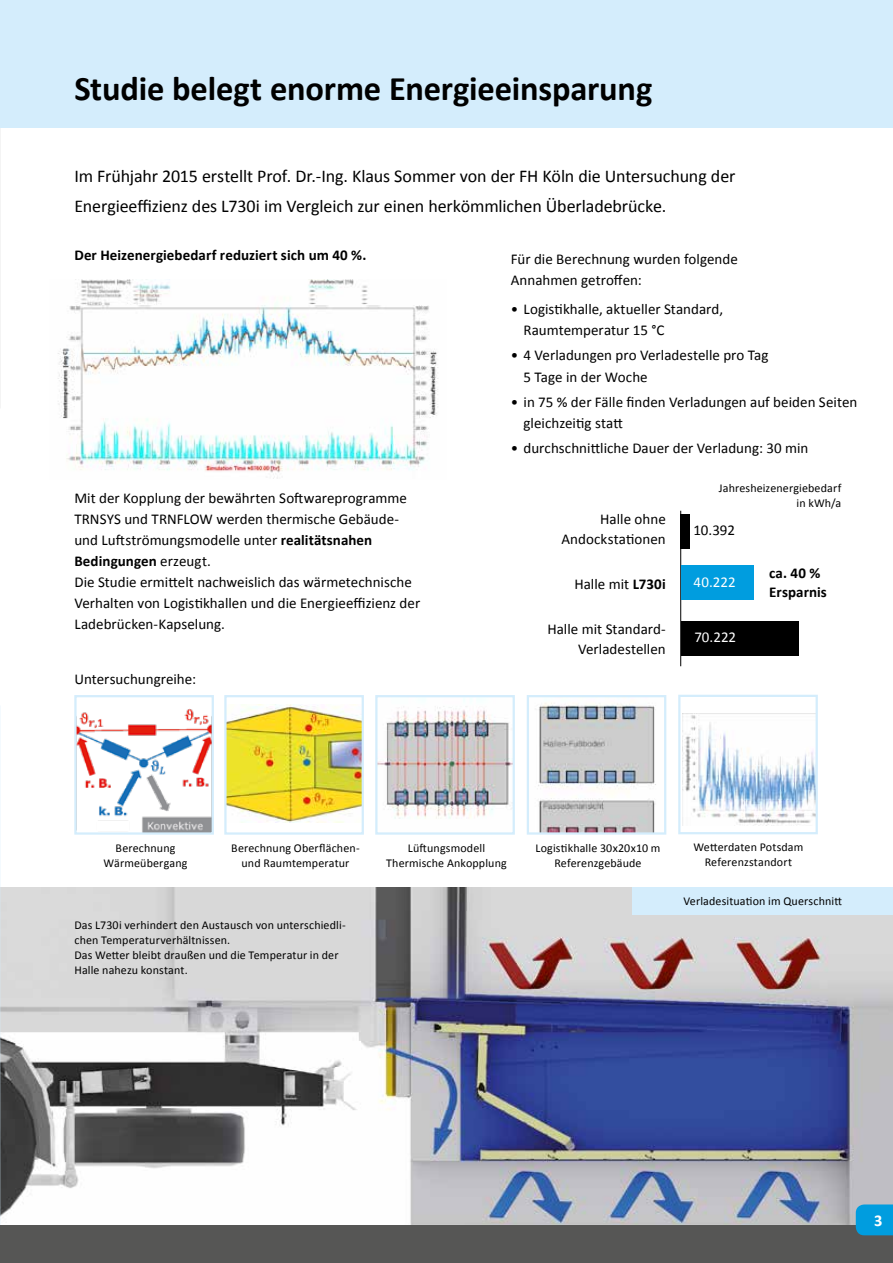
<style>
.page{position:relative;width:893px;height:1263px;background:#fff}
.page>*{position:absolute;margin:0;border:0;box-sizing:border-box;transform-origin:0 0}
.t1{font:700 34.5px "Calibri";letter-spacing:-.005em;color:#000}
.t2{font:18px/30px "Calibri";letter-spacing:-.005em;color:#000}
.t3{font:700 16.5px "Calibri";color:#fff}
.t4{font:15px/21px "Calibri";color:#000}
.t5{font:700 15px/19.5px "Calibri";letter-spacing:.005em;color:#000}
.t6{font:15px "Calibri";color:#fff}
.t7{font:12px/15px "Calibri";letter-spacing:.01em;color:#000;text-align:center}
.s1{font-weight:700}
</style>
<div class="page">
<img style="left:0;top:887px;width:893px;height:339px">
<img style="left:0;top:0;width:1px;height:409px">
<div style="left:0;top:0;width:893px;height:128px;background:#d4edfc"></div>
<div style="left:0;top:1226px;width:893px;height:37px;background:#565655"></div>
<div style="left:632px;top:887px;width:261px;height:27px;background:#d4edfc"></div>
<hr style="left:680px;top:511px;width:1px;height:155px;background:#000">
<div style="left:681px;top:514px;width:9px;height:35px;background:#000"></div>
<div style="left:681px;top:566px;width:72px;height:34px;background:#009ddf"></div>
<div style="left:681px;top:622px;width:117px;height:34px;background:#000"></div>
<img style="left:683px;top:715px;width:132px;height:111px">
<div style="left:678px;top:695px;width:140px;height:139px;border:2px solid #d4edfc"></div>
<img style="left:538px;top:703px;width:118px;height:129px">
<div style="left:527px;top:695px;width:139px;height:140px;border:2px solid #d4edfc"></div>
<img style="left:378px;top:699px;width:134px;height:120px">
<div style="left:375px;top:695px;width:140px;height:140px;border:2px solid #d4edfc"></div>
<img style="left:77px;top:708px;width:134px;height:124px">
<div style="left:74px;top:695px;width:140px;height:140px;border:2px solid #d4edfc"></div>
<img style="left:227px;top:704px;width:134px;height:119px">
<div style="left:224px;top:695px;width:140px;height:140px;border:2px solid #d4edfc"></div>
<img style="left:58px;top:280px;width:380px;height:199px">
<svg style="left:856px;top:1204px;width:37px;height:31px"></svg>
<h1 class="t1" style="left:74px;top:67px;width:579px">Studie belegt enorme Energieeinsparung</h1>
<p class="t2" style="left:74px;top:160px;width:662px">Im Frühjahr 2015 erstellt Prof. Dr.-Ing. Klaus Sommer von der FH Köln die Untersuchung der<br>Energieeffizienz des L730i im Vergleich zur einen herkömmlichen Überladebrücke.</p>
<p class="t5" style="left:74px;top:245px;width:294px">Der Heizenergiebedarf reduziert sich um 40 %.</p>
<p class="t4" style="left:74px;top:487px;width:347px">Mit der Kopplung der bewährten Softwareprogramme TRNSYS und TRNFLOW werden thermische Gebäude&shy;und Luftströmungsmodelle unter <span class="s1">realitätsnahen Bedingungen</span> erzeugt.<br>Die Studie ermittelt nachweislich das wärmetechnische Verhalten von Logistikhallen und die Energieeffizienz der Ladebrücken-Kapselung.</p>
<p class="t4" style="left:74px;top:668px;width:123px">Untersuchungreihe:</p>
<p class="t4" style="left:511px;top:248px;width:229px">Für die Berechnung wurden folgende<br>Annahmen getroffen:</p>
<p class="t4" style="left:524px;top:298px;width:201px;text-indent:-13px">• Logistikhalle, aktueller Standard,<br>Raumtemperatur 15 °C</p>
<p class="t4" style="left:524px;top:344px;width:247px;text-indent:-13px">• 4 Verladungen pro Verladestelle pro Tag<br>5 Tage in der Woche</p>
<p class="t4" style="left:524px;top:391px;width:335px;text-indent:-13px">• in 75 % der Fälle finden Verladungen auf beiden Seiten gleichzeitig statt</p>
<p class="t4" style="left:511px;top:437px;width:299px">• durchschnittliche Dauer der Verladung: 30 min</p>
<p class="t4" style="left:561px;top:509px;width:106px;line-height:19.5px;text-align:right">Halle ohne<br>Andockstationen</p>
<p class="t4" style="left:574px;top:573px;width:93px">Halle mit <span class="s1">L730i</span></p>
<p class="t4" style="left:547px;top:619px;width:120px;line-height:19.5px;text-align:right">Halle mit Standard-<br>Verladestellen</p>
<p class="t7" style="left:719px;top:480px;width:124px;text-align:right">Jahresheizenergiebedarf in kWh/a</p>
<p class="t4" style="left:693px;top:519px;width:43px">10.392</p>
<p class="t6" style="left:693px;top:573px;width:44px">40.222</p>
<p class="t6" style="left:694px;top:628px;width:43px">70.222</p>
<p class="t5" style="left:769px;top:562px;width:59px">ca. 40 %<br>Ersparnis</p>
<p class="t7" style="left:104px;top:840px;width:85px">Berechnung<br>Wärmeübergang</p>
<p class="t7" style="left:231px;top:840px;width:130px">Berechnung Oberflächen&shy;und Raumtemperatur</p>
<p class="t7" style="left:74px;top:917px;width:273px;text-align:left">Das L730i verhindert den Austausch von unterschiedli&shy;chen Temperaturverhältnissen.<br>Das Wetter bleibt draußen und die Temperatur in der Halle nahezu konstant.</p>
<p class="t7" style="left:386px;top:840px;width:122px">Lüftungsmodell<br>Thermische Ankopplung</p>
<p class="t7" style="left:535px;top:840px;width:126px">Logistikhalle 30x20x10 m<br>Referenzgebäude</p>
<p class="t7" style="left:693px;top:838px;width:112px">Wetterdaten Potsdam<br>Referenzstandort</p>
<p class="t7" style="left:683px;top:893px;width:160px">Verladesituation im Querschnitt</p>
<p class="t3" style="left:874px;top:1210px;width:10px">3</p>
</div>
